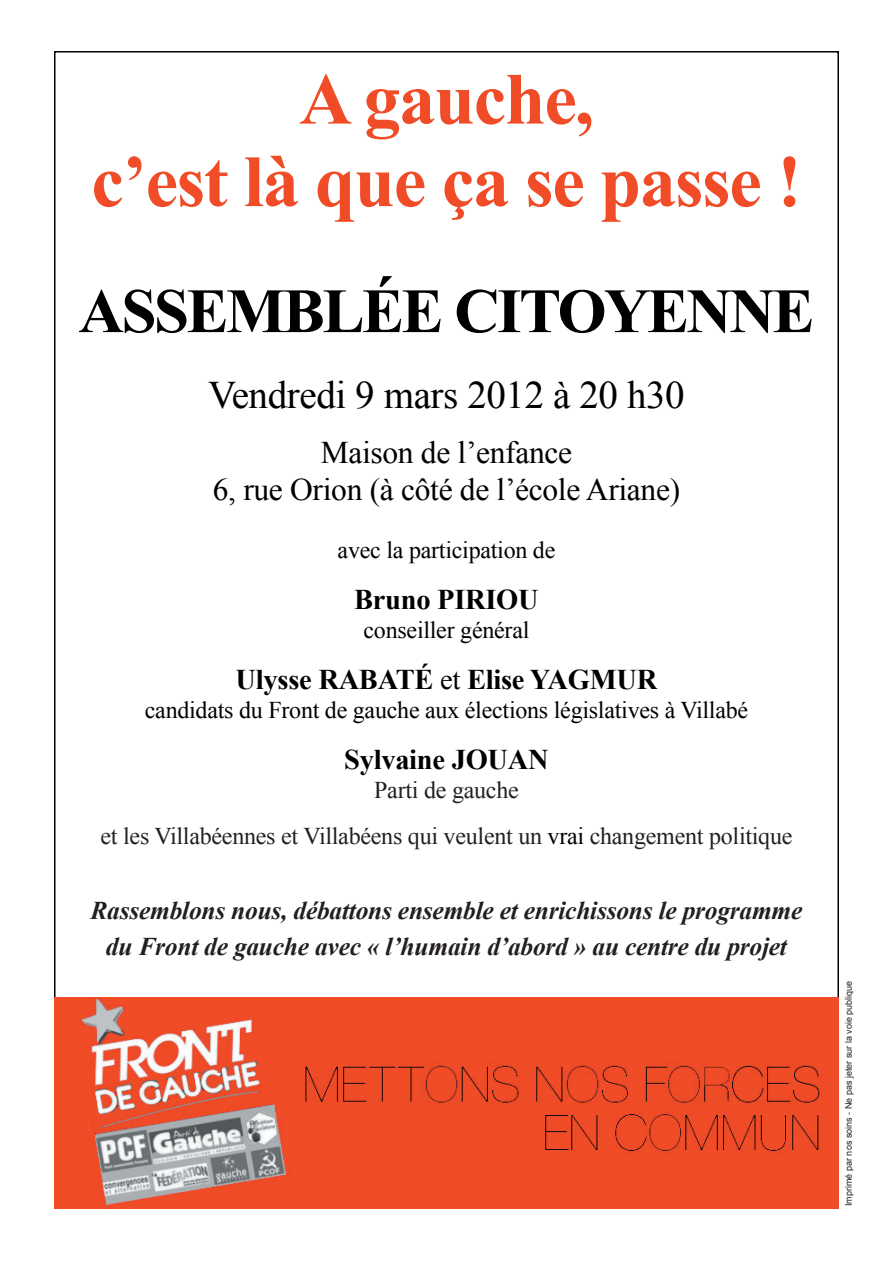
<style>
.page{position:relative;width:893px;height:1263px;background:#fff}
.page>*{position:absolute;margin:0;border:0;box-sizing:border-box;transform-origin:0 0}
.t1{font:700 73.5px/82.5px "Times New Roman";letter-spacing:-.02em;color:#f04c27;text-align:center}
.t2{font:700 63px "Times New Roman";letter-spacing:-.04em;color:#000}
.t3{font:39px "Times New Roman";letter-spacing:-.01em;color:#000}
.t4{font:31.5px "Times New Roman";letter-spacing:-.01em;color:#000}
.t5{font:700 28.5px "Times New Roman";letter-spacing:-.01em;color:#000}
.t6{font:italic 700 25.5px/36px "Times New Roman";letter-spacing:-.01em;color:#231f20;text-align:center}
.t7{font:24px "Times New Roman";letter-spacing:-.01em;color:#000}
.t8{font:24px "Times New Roman";letter-spacing:-.01em;color:#231f20}
.t9{font:9px "Arial";color:#231f20}
.s1{font-weight:400}
.s2{color:#000}
</style>
<div class="page">
<img style="left:54px;top:997px;width:785px;height:212px">
<p class="t1" style="left:91px;top:56px;width:712px">A gauche,<br>c’est là que ça se passe !</p>
<p class="t2" style="left:78px;top:267px;width:737px">ASSEMBLÉE CITOYENNE</p>
<p class="t3" style="left:208px;top:368px;width:478px">Vendredi 9 mars 2012 à 20 h30</p>
<p class="t4" style="left:321px;top:431px;width:253px">Maison de l’enfance</p>
<p class="t4" style="left:213px;top:469px;width:469px">6, rue Orion (à côté de l’école Ariane)</p>
<p class="t7" style="left:338px;top:534px;width:219px">avec la participation de</p>
<p class="t5" style="left:354px;top:580px;width:186px">Bruno PIRIOU</p>
<p class="t7" style="left:364px;top:614px;width:167px">conseiller général</p>
<p class="t5" style="left:236px;top:660px;width:423px">Ulysse RABATÉ <span class="s1">et</span> Elise YAGMUR</p>
<p class="t7" style="left:145px;top:694px;width:605px">candidats du Front de gauche aux élections législatives à Villabé</p>
<p class="t5" style="left:344px;top:740px;width:206px">Sylvaine JOUAN</p>
<p class="t8" style="left:374px;top:774px;width:146px">Parti de gauche</p>
<p class="t8" style="left:101px;top:820px;width:693px">et les Villabéennes et Villabéens qui veulent un <span class="s2">vrai</span> changement politique</p>
<p class="t6" style="left:90px;top:892px;width:713px">Rassemblons nous, débattons ensemble et enrichissons le programme du Front de gauche avec « l’humain d’abord » au centre du projet</p>
<p class="t9" style="left:843px;top:1206px;width:227px;rotate:-90deg">Imprimé par nos soins - Ne pas jeter sur la voie publique</p>
</div>
